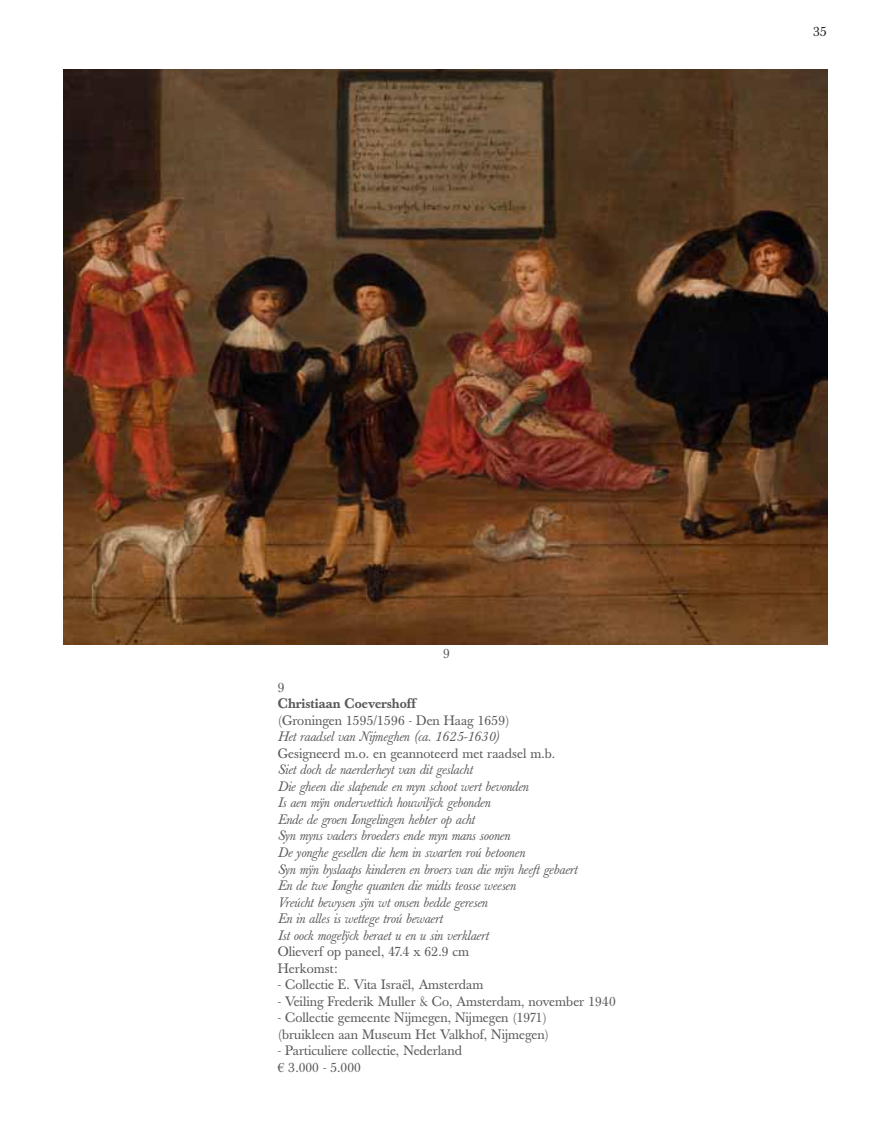
<style>
.page{position:relative;width:893px;height:1137px;background:#fff}
.page>*{position:absolute;margin:0;border:0;box-sizing:border-box;transform-origin:0 0}
.t1{font:italic 13.47px/16.4px "Baskerville";color:#58595b}
.t2{font:13.47px/16.4px "Baskerville";color:#58595b}
.t3{font:500 13.47px "Baskerville";color:#58595b}
.t4{font:13.47px "Baskerville";color:#231f20}
.s1{font-family:"Times New Roman"}
</style>
<div class="page">
<img style="left:63px;top:70px;width:764px;height:574px">
<p class="t4" style="left:813px;top:26px;width:15px">35</p>
<p class="t2" style="left:443px;top:646px;width:8px">9</p>
<p class="t2" style="left:278px;top:680px;width:8px">9</p>
<p class="t3" style="left:278px;top:698px;width:139px">Christiaan Coevershoff</p>
<p class="t2" style="left:278px;top:713px;width:233px">(Groningen 1595/1596 - Den Haag 1659)</p>
<p class="t1" style="left:278px;top:730px;width:223px">Het raadsel van Nijmeghen (ca. 1625-1630)</p>
<p class="t2" style="left:278px;top:746px;width:279px">Gesigneerd m.o. en geannoteerd met raadsel m.b.</p>
<p class="t1" style="left:278px;top:763px;width:301px">Siet doch de naerderheyt van dit geslacht<br>Die gheen die slapende en myn schoot wert bevonden<br>Is aen mÿn onderwettich houwilÿck gebonden<br>Ende de groen Iongelingen hebter op acht<br>Syn myns vaders broeders ende myn mans soonen<br>De yonghe gesellen die hem in swarten roú betoonen<br>Syn mÿn byslaaps kinderen en broers van die mÿn heeft gebaert En de twe Ionghe quanten die midts teosse weesen<br>Vreúcht bewysen sÿn wt onsen bedde geresen<br>En in alles is wettege troú bewaert<br>Ist oock mogelÿck beraet u en u sin verklaert</p>
<p class="t2" style="left:278px;top:944px;width:193px">Olieverf op paneel, 47.4 x 62.9 cm<br>Herkomst:</p>
<p class="t2" style="left:278px;top:977px;width:207px">- Collectie E. Vita Israël, Amsterdam</p>
<p class="t2" style="left:278px;top:994px;width:340px">- Veiling Frederik Muller &amp; Co, Amsterdam, november 1940</p>
<p class="t2" style="left:278px;top:1010px;width:273px">- Collectie gemeente Nijmegen, Nijmegen (1971) (bruikleen aan Museum Het Valkhof, Nijmegen)</p>
<p class="t2" style="left:278px;top:1043px;width:186px">- Particuliere collectie, Nederland <span class="s1">€</span> 3.000 - 5.000</p>
</div>
